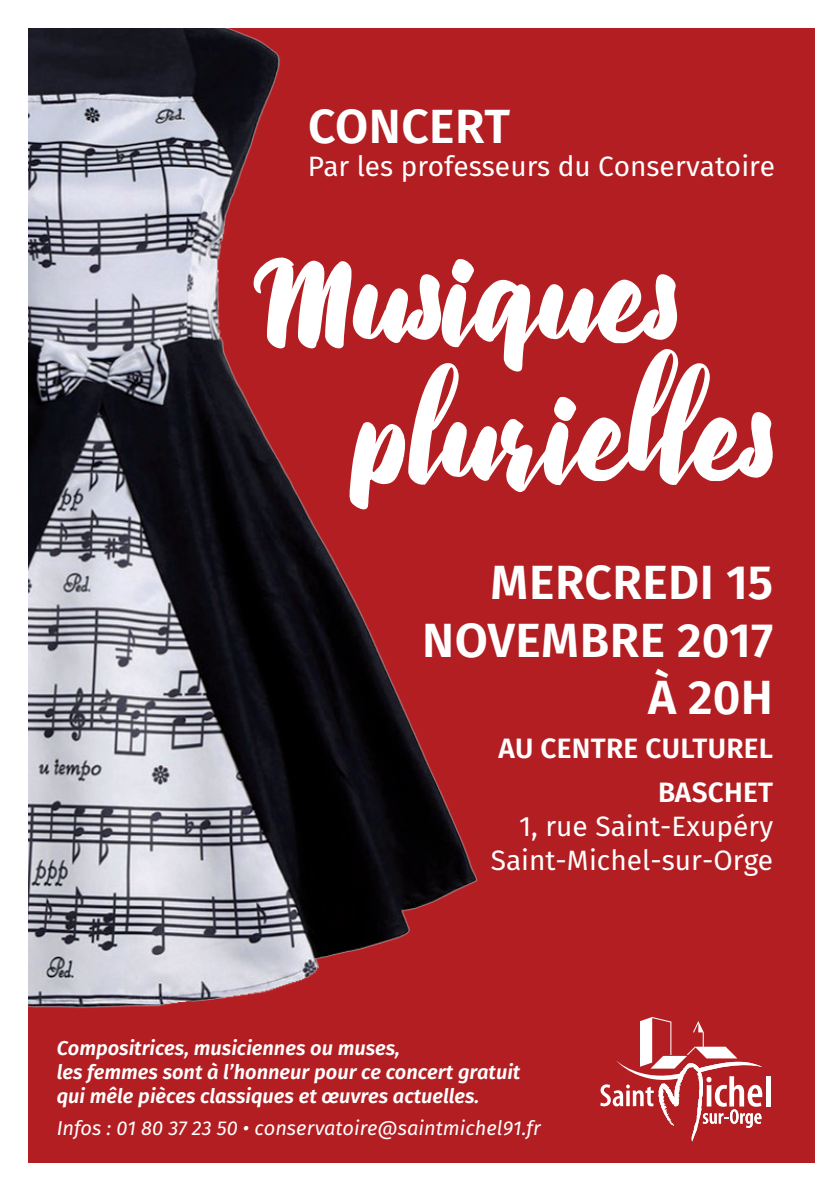
<style>
.page{position:relative;width:840px;height:1191px;background:#fff}
.page>*{position:absolute;margin:0;border:0;box-sizing:border-box;transform-origin:0 0}
.t1{font:500 107.6px/137.8px "Priscillia Script";color:#fff}
.t2{font:600 48px/57.6px "Fira Sans";letter-spacing:.01em;color:#fff;text-align:right}
.t3{font:28px/33.6px "Fira Sans";color:#fff;text-align:right}
.t4{font:600 28px/44px "Fira Sans";letter-spacing:.01em;color:#fff;text-align:right}
.t5{font:italic 600 20px/24px "Fira Sans";color:#fff}
.t6{font:italic 20px "Fira Sans";color:#fff}
</style>
<div class="page">
<div style="left:28px;top:28px;width:786px;height:1134px;background:#b21e22"></div>
<img style="left:28px;top:28px;width:450px;height:980px">
<div style="left:765px;top:1076px;width:5px;height:30px;background:#fff"></div>
<svg style="left:600px;top:1017px;width:162px;height:124px"></svg>
<h2 class="t2" style="left:308px;top:101px;width:203px">CONCERT</h2>
<h3 class="t3" style="left:308px;top:152px;width:468px">Par les professeurs du Conservatoire</h3>
<h1 class="t1" style="left:349px;top:233px;width:425px;text-indent:-96px">Musiques plurielles</h1>
<h2 class="t2" style="left:422px;top:557px;width:352px">MERCREDI 15<br>NOVEMBRE 2017<br>À 20H</h2>
<h3 class="t4" style="left:498px;top:728px;width:276px">AU CENTRE CULTUREL<br>BASCHET</h3>
<h3 class="t3" style="left:490px;top:811px;width:284px">1, rue Saint-Exupéry<br>Saint-Michel-sur-Orge</h3>
<p class="t5" style="left:57px;top:1037px;width:465px">Compositrices, musiciennes ou muses,<br>les femmes sont à l’honneur pour ce concert gratuit qui mêle pièces classiques et œuvres actuelles.</p>
<p class="t6" style="left:57px;top:1114px;width:485px">Infos : 01 80 37 23 50 • conservatoire@saintmichel91.fr</p>
</div>
